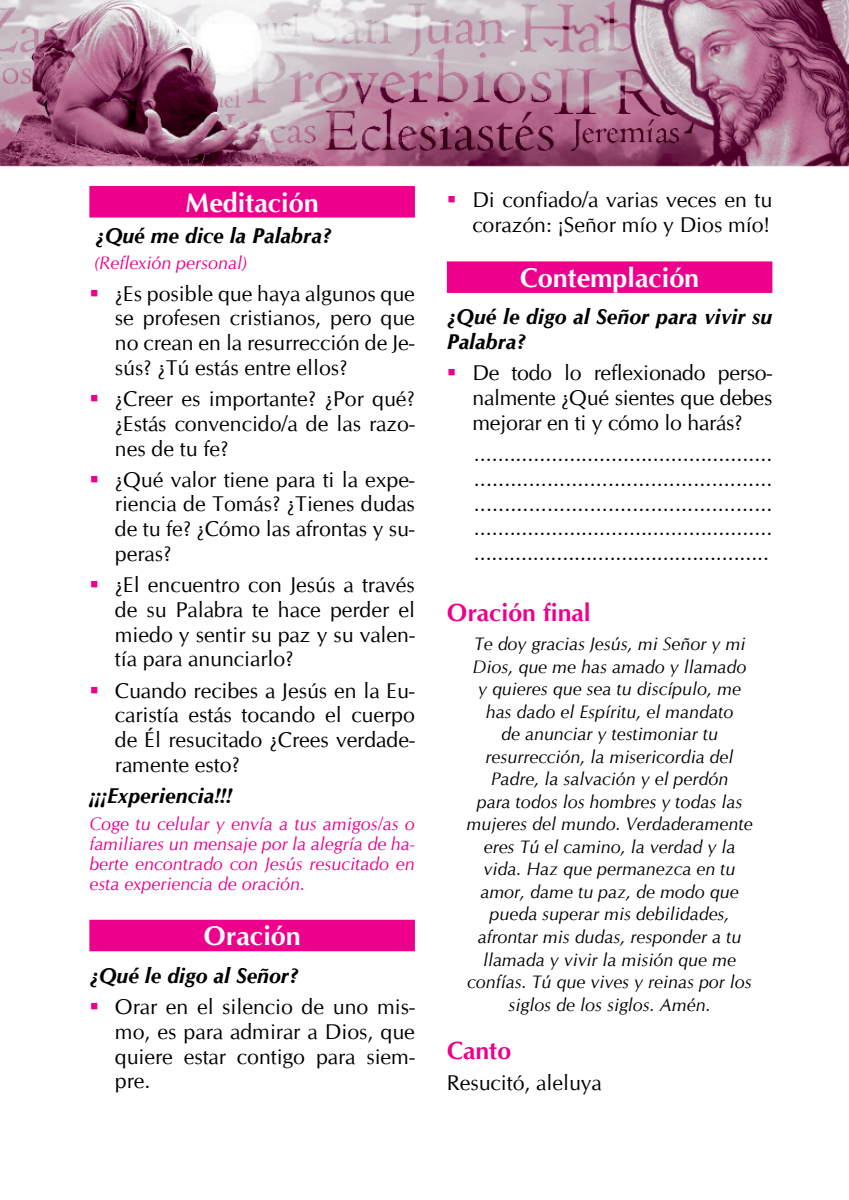
<style>
.page{position:relative;width:849px;height:1200px;background:#fff}
.page>*{position:absolute;margin:0;border:0;box-sizing:border-box;transform-origin:0 0}
.t1{font:700 27px "CG Omega";color:#fff}
.t2{font:700 24.75px "CG Omega";color:#ec008c}
.t3{font:21.38px/24.8px "CG Omega";color:#000;text-align:justify}
.t4{font:italic 700 21.38px/24.8px "CG Omega";color:#000}
.t5{font:italic 18px/22.5px "CG Omega";color:#000;text-align:center}
.t6{font:italic 18px/20.2px "CG Omega";color:#ec008c;text-align:justify}
</style>
<div class="page">
<img style="left:0;top:0;width:848px;height:293px">
<div style="left:89px;top:186px;width:326px;height:31px;background:#ec008c"></div>
<div style="left:89px;top:919px;width:326px;height:32px;background:#ec008c"></div>
<div style="left:446px;top:261px;width:326px;height:32px;background:#ec008c"></div>
<svg style="left:91px;top:289px;width:6px;height:4px"></svg>
<svg style="left:448px;top:196px;width:6px;height:7px"></svg>
<p class="t1" style="left:185px;top:185px;width:134px">Meditación</p>
<p class="t4" style="left:95px;top:223px;width:237px">¿Qué me dice la Palabra?</p>
<p class="t6" style="left:94px;top:253px;width:154px">(Reflexión personal)</p>
<p class="t3" style="left:115px;top:281px;width:301px">¿Es posible que haya algunos que se profesen cristianos, pero que no crean en la resurrección de Je&shy;sús? ¿Tú estás entre ellos?</p>
<p class="t3" style="left:115px;top:386px;width:301px">¿Creer es importante? ¿Por qué? ¿Estás convencido/a de las razo&shy;nes de tu fe?</p>
<p class="t3" style="left:115px;top:467px;width:301px">¿Qué valor tiene para ti la expe&shy;riencia de Tomás? ¿Tienes dudas de tu fe? ¿Cómo las afrontas y su&shy;peras?</p>
<p class="t3" style="left:115px;top:572px;width:301px">¿El encuentro con Jesús a través de su Palabra te hace perder el miedo y sentir su paz y su valen&shy;tía para anunciarlo?</p>
<p class="t3" style="left:115px;top:678px;width:301px">Cuando recibes a Jesús en la Eu&shy;caristía estás tocando el cuerpo de Él resucitado ¿Crees verdade&shy;ramente esto?</p>
<p class="t4" style="left:89px;top:783px;width:144px">¡¡¡Experiencia!!!</p>
<p class="t6" style="left:89px;top:813px;width:327px">Coge tu celular y envía a tus amigos/as o familiares un mensaje por la alegría de ha&shy;berte encontrado con Jesús resucitado en esta experiencia de oración.</p>
<p class="t1" style="left:203px;top:918px;width:99px">Oración</p>
<p class="t4" style="left:89px;top:962px;width:211px">¿Qué le digo al Señor?</p>
<p class="t3" style="left:115px;top:994px;width:301px">Orar en el silencio de uno mis&shy;mo, es para admirar a Dios, que quiere estar contigo para siem&shy;pre.</p>
<p class="t3" style="left:472px;top:188px;width:301px">Di confiado/a varias veces en tu corazón: ¡Señor mío y Dios mío!</p>
<p class="t1" style="left:519px;top:260px;width:181px">Contemplación</p>
<p class="t4" style="left:446px;top:305px;width:327px">¿Qué le digo al Señor para vivir su<br>Palabra?</p>
<p class="t3" style="left:472px;top:361px;width:301px">De todo lo reflexionado perso&shy;nalmente ¿Qué sientes que debes mejorar en ti y cómo lo harás?</p>
<p class="t3" style="left:473px;top:441px;width:300px">.................................................. ................................................. ................................................. .................................................. ..................................................</p>
<p class="t2" style="left:446px;top:597px;width:145px">Oración final</p>
<p class="t5" style="left:466px;top:632px;width:288px">Te doy gracias Jesús, mi Señor y mi<br>Dios, que me has amado y llamado y quieres que sea tu discípulo, me has dado el Espíritu, el mandato<br>de anunciar y testimoniar tu resurrección, la misericordia del<br>Padre, la salvación y el perdón<br>para todos los hombres y todas las mujeres del mundo. Verdaderamente eres Tú el camino, la verdad y la vida. Haz que permanezca en tu amor, dame tu paz, de modo que pueda superar mis debilidades, afrontar mis dudas, responder a tu llamada y vivir la misión que me confías. Tú que vives y reinas por los siglos de los siglos. Amén.</p>
<p class="t2" style="left:446px;top:1034px;width:66px">Canto</p>
<p class="t3" style="left:446px;top:1070px;width:156px">Resucitó, aleluya</p>
</div>
